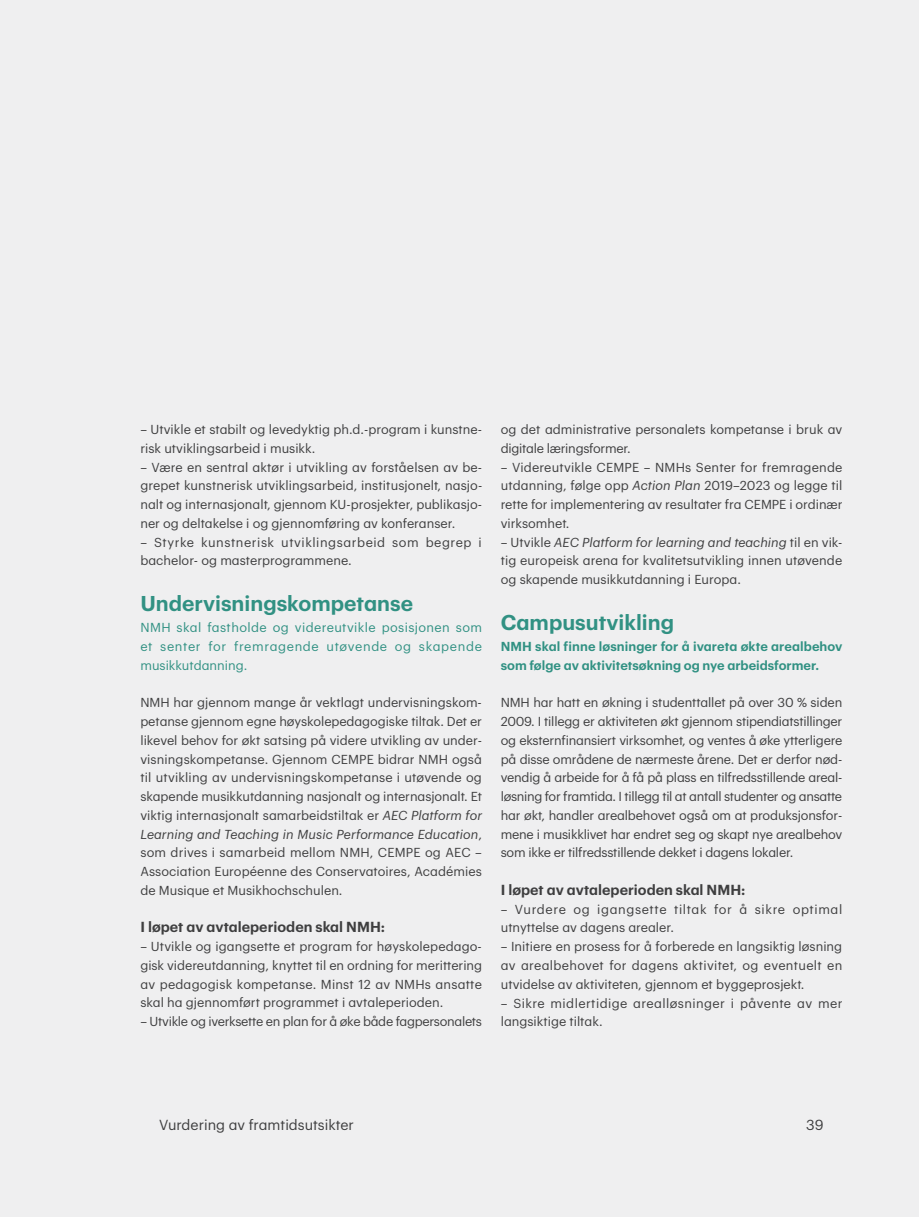
<style>
.page{position:relative;width:919px;height:1217px;background:#fff}
.page>*{position:absolute;margin:0;border:0;box-sizing:border-box;transform-origin:0 0}
.t1{font:600 21px "Graphik";color:#319183}
.t2{font:600 14.25px "Graphik";color:#3e3e3f}
.t3{font:14.25px "Graphik";color:#3e3e3f}
.t4{font:12.75px/18.8px "Graphik";color:#3e3e3f;text-align:justify}
.t5{font:12.75px/18.8px "Graphik";letter-spacing:.05em;color:#319183;text-align:justify}
.t6{font:600 12.75px/18.8px "Graphik";color:#319183}
.t7{font:12.75px/18.8px "Graphik";letter-spacing:.04em;color:#3e3e3f}
.t8{font:12.75px/18.8px "Graphik";letter-spacing:.045em;color:#3e3e3f}
.t9{font:12.75px/18.8px "Graphik";letter-spacing:.03em;color:#3e3e3f}
.t10{font:12.75px "Graphik";letter-spacing:-.025em;color:#3e3e3f}
.s1{font-style:italic}
</style>
<div class="page">
<div style="left:0;top:0;width:918px;height:1216px;background:#efeff0"></div>
<p class="t4" style="left:140px;top:419px;width:343px">– Utvikle et stabilt og levedyktig ph.d.-program i kunstne&shy;risk utviklingsarbeid i musikk.</p>
<p class="t4" style="left:140px;top:456px;width:343px">– Være en sentral aktør i utvikling av forståelsen av be&shy;grepet kunstnerisk utviklingsarbeid, institusjonelt, nasjo&shy;nalt og internasjonalt, gjennom KU-prosjekter, publikasjo&shy;ner og deltakelse i og gjennomføring av konferanser.</p>
<p class="t7" style="left:140px;top:531px;width:343px">– Styrke kunstnerisk utviklingsarbeid som begrep i bachelor- og masterprogrammene.</p>
<h1 class="t1" style="left:140px;top:587px;width:274px">Undervisningskompetanse</h1>
<p class="t5" style="left:140px;top:617px;width:343px">NMH skal fastholde og videreutvikle posisjonen som et senter for fremragende utøvende og skapende musikkutdanning.</p>
<p class="t4" style="left:140px;top:692px;width:343px">NMH har gjennom mange år vektlagt undervisningskom&shy;petanse gjennom egne høyskolepedagogiske tiltak. Det er likevel behov for økt satsing på videre utvikling av under&shy;visningskompetanse. Gjennom CEMPE bidrar NMH også til utvikling av undervisningskompetanse i utøvende og skapende musikkutdanning nasjonalt og internasjonalt. Et viktig internasjonalt samarbeidstiltak er <span class="s1">AEC Platform for Learning and Teaching in Music Performance Education</span>, som drives i samarbeid mellom NMH, CEMPE og AEC – Association Européenne des Conservatoires, Académies de Musique et Musikhochschulen.</p>
<p class="t2" style="left:140px;top:916px;width:246px">I løpet av avtaleperioden skal NMH:</p>
<p class="t4" style="left:140px;top:935px;width:343px">– Utvikle og igangsette et program for høyskolepedago&shy;gisk videreutdanning, knyttet til en ordning for merittering av pedagogisk kompetanse. Minst 12 av NMHs ansatte skal ha gjennomført programmet i avtaleperioden.</p>
<p class="t10" style="left:140px;top:1011px;width:343px">– Utvikle og iverksette en plan for å øke både fagpersonalets</p>
<p class="t4" style="left:500px;top:419px;width:343px">og det administrative personalets kompetanse i bruk av digitale læringsformer.</p>
<p class="t4" style="left:500px;top:456px;width:343px">– Videreutvikle CEMPE – NMHs Senter for fremragende utdanning, følge opp <span class="s1">Action Plan</span> 2019–2023 og legge til rette for implementering av resultater fra CEMPE i ordinær virksomhet.</p>
<p class="t4" style="left:500px;top:531px;width:343px">– Utvikle <span class="s1">AEC Platform for learning and teaching</span> til en vik&shy;tig europeisk arena for kvalitetsutvikling innen utøvende og skapende musikkutdanning i Europa.</p>
<h1 class="t1" style="left:500px;top:606px;width:175px">Campusutvikling</h1>
<p class="t6" style="left:500px;top:635px;width:343px">NMH skal finne løsninger for å ivareta økte arealbehov som følge av aktivitetsøkning og nye arbeidsformer.</p>
<p class="t4" style="left:500px;top:692px;width:343px">NMH har hatt en økning i studenttallet på over 30 % siden 2009. I tillegg er aktiviteten økt gjennom stipendiatstillinger og eksternfinansiert virksomhet, og ventes å øke ytterligere på disse områdene de nærmeste årene. Det er derfor nød&shy;vendig å arbeide for å få på plass en tilfredsstillende areal&shy;løsning for framtida. I tillegg til at antall studenter og ansatte har økt, handler arealbehovet også om at produksjonsfor&shy;mene i musikklivet har endret seg og skapt nye arealbehov som ikke er tilfredsstillende dekket i dagens lokaler.</p>
<p class="t2" style="left:500px;top:878px;width:246px">I løpet av avtaleperioden skal NMH:</p>
<p class="t8" style="left:500px;top:898px;width:343px">– Vurdere og igangsette tiltak for å sikre optimal utnyttelse av dagens arealer.</p>
<p class="t4" style="left:500px;top:935px;width:343px">– Initiere en prosess for å forberede en langsiktig løsning av arealbehovet for dagens aktivitet, og eventuelt en utvidelse av aktiviteten, gjennom et byggeprosjekt.</p>
<p class="t9" style="left:500px;top:992px;width:343px">– Sikre midlertidige arealløsninger i påvente av mer langsiktige tiltak.</p>
<p class="t3" style="left:159px;top:1113px;width:196px">Vurdering av framtidsutsikter</p>
<p class="t3" style="left:806px;top:1113px;width:19px">39</p>
<p class="t3" style="left:159px;top:1113px;width:160px">No g s musikkhøgskole</p>
</div>
